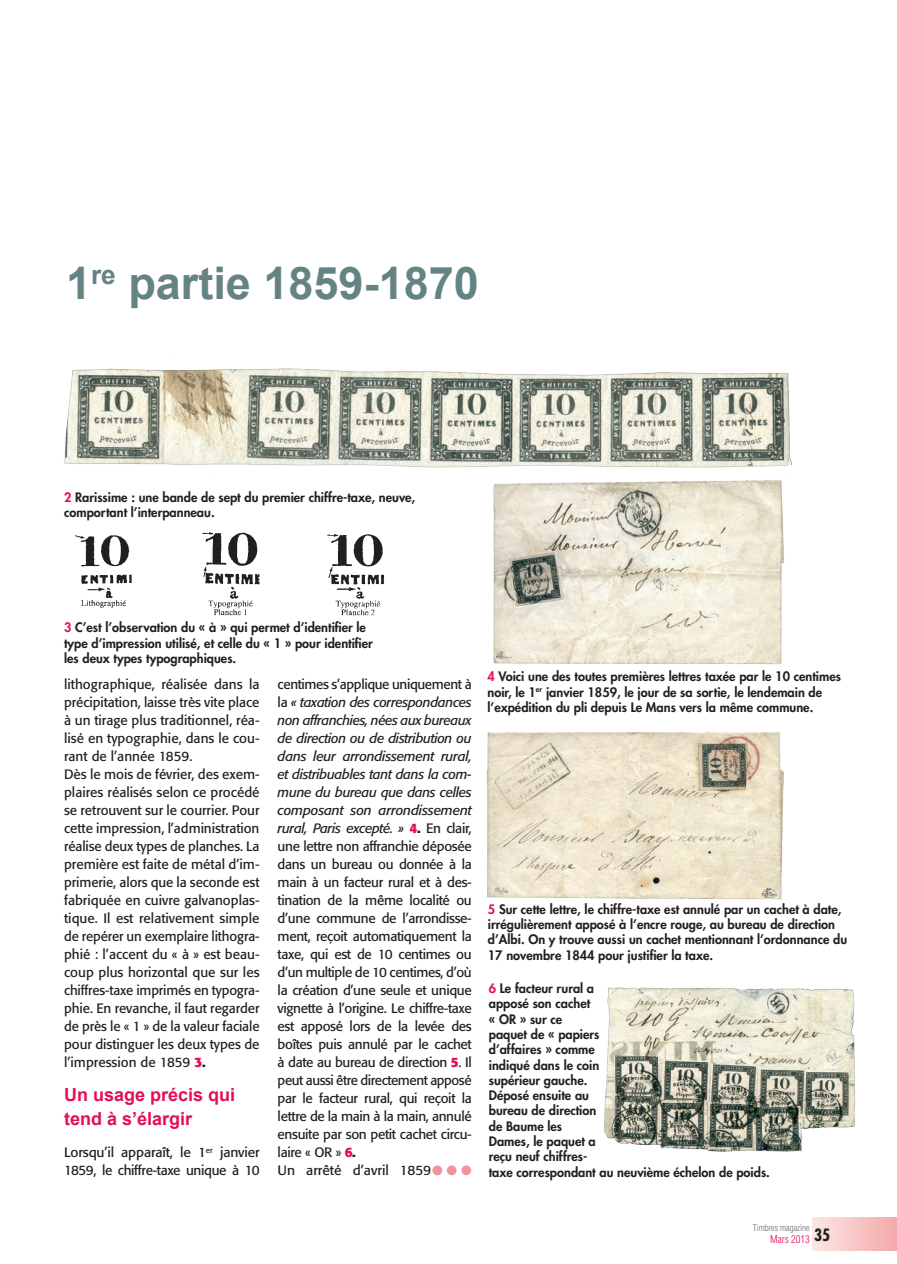
<style>
.page{position:relative;width:897px;height:1264px;background:#fff}
.page>*{position:absolute;margin:0;border:0;box-sizing:border-box;transform-origin:0 0}
.Mag_Titre{font:700 45px "Arial";color:#658383}
.Mag_Inter{font:700 18px/23.4px "Arial";color:#e20f55}
.Mag_Texte_courant{font:13.5px/18px "Formata";letter-spacing:-.005em;color:#231f20;text-align:justify}
.Mag_Légende{font:800 12.75px/15.3px "Futura Std";color:#231f20}
.TETIERE___Folio_Page{font:300 condensed 10.5px "Helvetica LT Std";color:#e20f55}
.t1{font:300 condensed 9px "Helvetica LT Std";color:#6c6d70}
.s1{color:#e20f55}
.s2{font-weight:700;color:#e20f55}
.s3{font-weight:700}
.s4{font-style:italic}
.s5{color:#f09499}
</style>
<div class="page">
<div style="left:811px;top:1217px;width:85px;height:33px;background:linear-gradient(to right,#fce8e5,#f3aaab)"></div>
<img style="left:57px;top:368px;width:735px;height:100px">
<img style="left:493px;top:476px;width:293px;height:189px">
<img style="left:487px;top:731px;width:297px;height:169px">
<img style="left:605px;top:987px;width:250px;height:165px">
<img style="left:75px;top:532px;width:309px;height:84px">
<p class="Mag_Titre" style="left:66px;top:253px;width:414px">1<sup>re</sup> partie 1859-1870</p>
<p class="Mag_Légende" style="left:64px;top:489px;width:353px"><span class="s1">2</span> Rarissime : une bande de sept du premier chiffre-taxe, neuve, comportant l’interpanneau.</p>
<p class="Mag_Légende" style="left:64px;top:620px;width:310px"><span class="s1">3</span> C’est l’observation du « à » qui permet d’identifier le type d’impression utilisé, et celle du « 1 » pour identifier les deux types typographiques.</p>
<p class="Mag_Texte_courant" style="left:64px;top:675px;width:197px">lithographique, réalisée dans la précipitation, laisse très vite place à un tirage plus traditionnel, réa&shy;lisé en typographie, dans le cou&shy;rant de l’année 1859.</p>
<p class="Mag_Texte_courant" style="left:64px;top:765px;width:197px">Dès le mois de février, des exem&shy;plaires réalisés selon ce procédé se retrouvent sur le courrier. Pour cette impression, l’administration réalise deux types de planches. La première est faite de métal d’im&shy;primerie, alors que la seconde est fabriquée en cuivre galvanoplas&shy;tique. Il est relativement simple de repérer un exemplaire lithogra&shy;phié : l’accent du « à » est beau&shy;coup plus horizontal que sur les chiffres-taxe imprimés en typogra&shy;phie. En revanche, il faut regarder de près le « 1 » de la valeur faciale pour distinguer les deux types de l’impression de 1859 <span class="s2">3</span><span class="s3">.</span></p>
<p class="Mag_Inter" style="left:64px;top:1083px;width:173px">Un usage précis qui tend à s’élargir</p>
<p class="Mag_Texte_courant" style="left:64px;top:1143px;width:197px">Lorsqu’il apparaît, le 1<sup>er</sup> janvier<br>1859, le chiffre-taxe unique à 10</p>
<p class="Mag_Texte_courant" style="left:277px;top:675px;width:196px">centimes s’applique uniquement à la <span class="s4">« taxation des correspondances non affranchies, nées aux bureaux de direction ou de distribution ou dans leur arrondissement rural, et distribuables tant dans la com&shy;mune du bureau que dans celles composant son arrondissement rural, Paris excepté. »</span> <span class="s2">4</span><span class="s3">.</span> En clair, une lettre non affranchie déposée dans un bureau ou donnée à la main à un facteur rural et à des&shy;tination de la même localité ou d’une commune de l’arrondisse&shy;ment, reçoit automatiquement la taxe, qui est de 10 centimes ou d’un multiple de 10 centimes, d’où la création d’une seule et unique vignette à l’origine. Le chiffre-taxe est apposé lors de la levée des boîtes puis annulé par le cachet à date au bureau de direction <span class="s2">5</span>. Il peut aussi être directement apposé par le facteur rural, qui reçoit la lettre de la main à la main, annulé ensuite par son petit cachet circu&shy;laire « OR » <span class="s2">6</span><span class="s3">.</span></p>
<p class="Mag_Texte_courant" style="left:277px;top:1161px;width:195px">Un arrêté d’avril 1859<span class="s5">●</span> <span class="s5">●</span> <span class="s5">●</span></p>
<p class="Mag_Légende" style="left:487px;top:669px;width:355px"><span class="s1">4</span> Voici une des toutes premières lettres taxée par le 10 centimes noir, le 1<sup>er</sup> janvier 1859, le jour de sa sortie, le lendemain de l’expédition du pli depuis Le Mans vers la même commune.</p>
<p class="Mag_Légende" style="left:488px;top:901px;width:360px"><span class="s1">5</span> Sur cette lettre, le chiffre-taxe est annulé par un cachet à date, irrégulièrement apposé à l’encre rouge, au bureau de direction d’Albi. On y trouve aussi un cachet mentionnant l’ordonnance du 17 novembre 1844 pour justifier la taxe.</p>
<p class="Mag_Légende" style="left:488px;top:980px;width:283px"><span class="s1">6</span> Le facteur rural a<br>apposé son cachet<br>« OR » sur ce<br>paquet de « papiers<br>d’affaires » comme<br>indiqué dans le coin<br>supérieur gauche.<br>Déposé ensuite au<br>bureau de direction<br>de Baume les<br>Dames, le paquet a<br>reçu neuf chiffres-<br>taxe correspondant au neuvième échelon de poids.</p>
<p class="t1" style="left:752px;top:1222px;width:58px">Timbres magazine</p>
<p class="TETIERE___Folio_Page" style="left:770px;top:1233px;width:62px">Mars 2013 <sup>35</sup></p>
</div>
